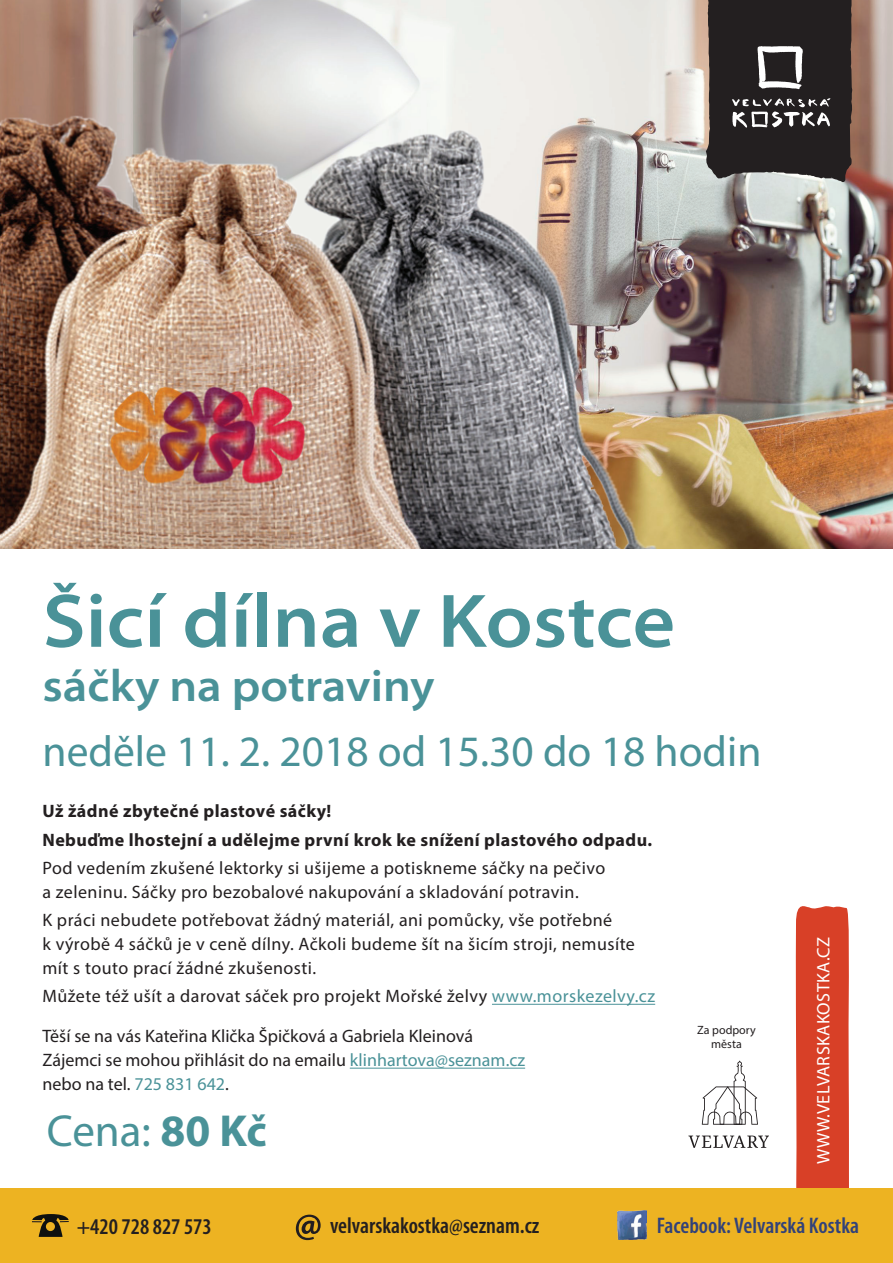
<style>
.page{position:relative;width:893px;height:1263px;background:#fff}
.page>*{position:absolute;margin:0;border:0;box-sizing:border-box;transform-origin:0 0}
.t1{font:600 semi-expanded 76.5px "Myriad Pro";color:#4a9298}
.t2{font:600 semi-expanded 45px "Myriad Pro";color:#4a9298}
.t3{font:45px "Myriad Pro";color:#4a9298}
.t4{font:43.5px "Myriad Pro";color:#4a9298}
.t5{font:600 condensed 22.65px "Myriad Pro";color:#231f20}
.t6{font:600 condensed 22.65px "Myriad Pro";color:#324279}
.t7{font:18.15px "Myriad Pro";letter-spacing:.02em;color:#fff}
.t8{font:18px/24px "Myriad Pro";letter-spacing:.025em;color:#231f20}
.t9{font:18px/24px "Myriad Pro";color:#231f20}
.t10{font:700 18px/28.2px "Myriad Pro";letter-spacing:.025em;color:#231f20}
.t11{font:12px/14.4px "Myriad Pro";color:#231f20;text-align:center}
.s1{color:#4a9298}
.s2{font-weight:700}
</style>
<div class="page">
<div style="left:795px;top:906px;width:54px;height:282px;background:#d84027"></div>
<div style="left:0;top:1188px;width:893px;height:75px;background:#edb322"></div>
<img style="left:181px;top:0;width:712px;height:549px">
<img style="left:0;top:0;width:181px;height:55px">
<img style="left:618px;top:1211px;width:29px;height:28px">
<svg style="left:32px;top:1214px;width:37px;height:23px"></svg>
<svg style="left:296px;top:1214px;width:25px;height:26px"></svg>
<hr style="left:492px;top:1004px;width:163px;height:1px;background:#4a9298">
<hr style="left:350px;top:1068px;width:175px;height:1px;background:#4a9298">
<svg style="left:706px;top:0;width:147px;height:182px;background:#3a3636"></svg>
<svg style="left:688px;top:1135px;width:81px;height:13px"></svg>
<svg style="left:702px;top:1061px;width:56px;height:64px"></svg>
<img style="left:0;top:55px;width:708px;height:494px">
<h1 class="t1" style="left:43px;top:578px;width:634px">Šicí dílna v Kostce</h1>
<h2 class="t2" style="left:43px;top:661px;width:393px">sáčky na potraviny</h2>
<h3 class="t4" style="left:43px;top:724px;width:720px">neděle 11. 2. 2018 od 15.30 do 18 hodin</h3>
<p class="t10" style="left:43px;top:797px;width:611px">Už žádné zbytečné plastové sáčky!<br>Nebuďme lhostejní a udělejme první krok ke snížení plastového odpadu.</p>
<p class="t8" style="left:43px;top:856px;width:564px">Pod vedením zkušené lektorky si ušijeme a potiskneme sáčky na pečivo a zeleninu. Sáčky pro bezobalové nakupování a skladování potravin.</p>
<p class="t8" style="left:43px;top:908px;width:594px">K práci nebudete potřebovat žádný materiál, ani pomůcky, vše potřebné<br>k výrobě 4 sáčků je v ceně dílny. Ačkoli budeme šít na šicím stroji, nemusíte mít s touto prací žádné zkušenosti.</p>
<p class="t8" style="left:43px;top:984px;width:614px">Můžete též ušít a darovat sáček pro projekt Mořské želvy <span class="s1">www.morskezelvy.cz</span></p>
<p class="t9" style="left:43px;top:1024px;width:484px">Těší se na vás Kateřina Klička Špičková a Gabriela Kleinová<br>Zájemci se mohou přihlásit do na emailu <span class="s1">klinhartova@seznam.cz </span>nebo na tel. <span class="s1">725 831 642</span>.</p>
<p class="t11" style="left:697px;top:1022px;width:60px">Za podpory města</p>
<h2 class="t3" style="left:47px;top:1103px;width:221px">Cena: <span class="s2">80 Kč</span></h2>
<p class="t7" style="left:812px;top:1164px;width:229px;rotate:-90deg">WWW.VELVARSKAKOSTKA.CZ</p>
<p class="t5" style="left:77px;top:1214px;width:136px">+420 728 827 573</p>
<p class="t5" style="left:330px;top:1213px;width:211px">velvarskakostka@seznam.cz</p>
<p class="t6" style="left:657px;top:1213px;width:204px">Facebook: Velvarská Kostka</p>
</div>
